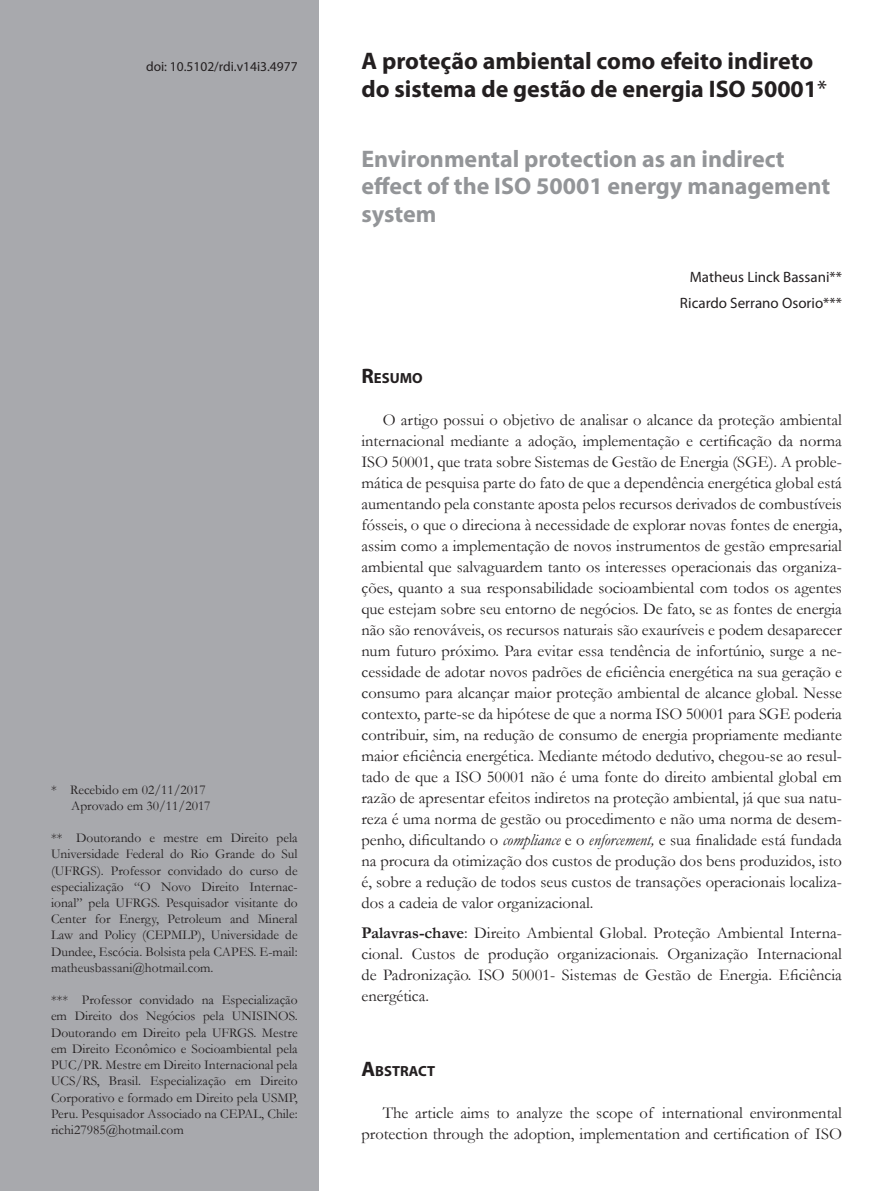
<style>
.page{position:relative;width:893px;height:1191px;background:#fff}
.page>*{position:absolute;margin:0;border:0;box-sizing:border-box;transform-origin:0 0}
.Tit2{font:700 24px/27.6px "Myriad Pro";color:#939598}
.Tit{font:700 24px/27.6px "Myriad Pro";color:#231f20}
.texto{font:16.5px/21px "Garamond";color:#231f20;text-align:justify}
.text_sem_recuo{font:16.5px/21px "Garamond";color:#231f20;text-align:justify}
.Myriad_10{font:15px "Myriad Pro";color:#231f20}
.Subt_resumo{font:700 14.7px "Myriad Pro";color:#231f20}
.rodape{font:13.5px/16.2px "Garamond";color:#231f20;text-align:justify}
.Doi{font:13.5px "Myriad Pro";color:#231f20}
.s1{font-weight:400}
.s2{font-size:21px}
.s3{font-style:italic}
.s4{font-weight:700}
</style>
<div class="page">
<div style="left:0;top:0;width:319px;height:1191px;background:#a8a9ad"></div>
<p class="Doi" style="left:146px;top:58px;width:153px">doi: 10.5102/rdi.v14i3.4977</p>
<p class="Tit" style="left:361px;top:46px;width:467px">A proteção ambiental como efeito indireto do sistema de gestão de energia ISO 50001<span class="s1">*</span></p>
<p class="Tit2" style="left:361px;top:144px;width:470px">Environmental protection as an indirect effect of the ISO 50001 energy management system</p>
<p class="rodape" style="left:51px;top:781px;width:156px">* Recebido em 02/11/2017</p>
<p class="rodape" style="left:71px;top:797px;width:141px">Aprovado em 30/11/2017</p>
<p class="rodape" style="left:51px;top:829px;width:248px">** Doutorando e mestre em Direito pela Universidade Federal do Rio Grande do Sul (UFRGS). Professor convidado do curso de especialização “O Novo Direito Internac&shy;ional” pela UFRGS. Pesquisador visitante do Center for Energy, Petroleum and Mineral Law and Policy (CEPMLP), Universidade de Dundee, Escócia. Bolsista pela CAPES. E-mail: matheusbassani@hotmail.com.</p>
<p class="rodape" style="left:51px;top:991px;width:248px">*** Professor convidado na Especialização em Direito dos Negócios pela UNISINOS.<br>Doutorando em Direito pela UFRGS. Mestre em Direito Econômico e Socioambiental pela PUC/PR. Mestre em Direito Internacional pela UCS/RS, Brasil. Especialização em Direito Corporativo e formado em Direito pela USMP, Peru. Pesquisador Associado na CEPAL, Chile: richi27985@hotmail.com</p>
<p class="Myriad_10" style="left:690px;top:267px;width:154px">Matheus Linck Bassani**</p>
<p class="Myriad_10" style="left:680px;top:293px;width:163px">Ricardo Serrano Osorio***</p>
<p class="Subt_resumo" style="left:361px;top:368px;width:63px"><span class="s2">R</span>ESUMO</p>
<p class="texto" style="left:361px;top:409px;width:482px;text-indent:21px">O artigo possui o objetivo de analisar o alcance da proteção ambiental internacional mediante a adoção, implementação e certificação da norma ISO 50001, que trata sobre Sistemas de Gestão de Energia (SGE). A proble&shy;mática de pesquisa parte do fato de que a dependência energética global está aumentando pela constante aposta pelos recursos derivados de combustíveis fósseis, o que o direciona à necessidade de explorar novas fontes de energia, assim como a implementação de novos instrumentos de gestão empresarial ambiental que salvaguardem tanto os interesses operacionais das organiza&shy;ções, quanto a sua responsabilidade socioambiental com todos os agentes que estejam sobre seu entorno de negócios. De fato, se as fontes de energia não são renováveis, os recursos naturais são exauríveis e podem desaparecer num futuro próximo. Para evitar essa tendência de infortúnio, surge a ne&shy;cessidade de adotar novos padrões de eficiência energética na sua geração e consumo para alcançar maior proteção ambiental de alcance global. Nesse contexto, parte-se da hipótese de que a norma ISO 50001 para SGE poderia contribuir, sim, na redução de consumo de energia propriamente mediante maior eficiência energética. Mediante método dedutivo, chegou-se ao resul&shy;tado de que a ISO 50001 não é uma fonte do direito ambiental global em razão de apresentar efeitos indiretos na proteção ambiental, já que sua natu&shy;reza é uma norma de gestão ou procedimento e não uma norma de desem&shy;penho, dificultando o <span class="s3">compliance</span> e o <span class="s3">enforcement,</span> e sua finalidade está fundada na procura da otimização dos custos de produção dos bens produzidos, isto é, sobre a redução de todos seus custos de transações operacionais localiza&shy;dos a cadeia de valor organizacional.</p>
<p class="text_sem_recuo" style="left:361px;top:921px;width:482px"><span class="s4">Palavras-chave</span>: Direito Ambiental Global. Proteção Ambiental Interna&shy;cional. Custos de produção organizacionais. Organização Internacional de Padronização. ISO 50001- Sistemas de Gestão de Energia. Eficiência energética.</p>
<p class="Subt_resumo" style="left:361px;top:1061px;width:75px"><span class="s2">A</span>BSTRACT</p>
<p class="texto" style="left:361px;top:1102px;width:482px;text-align:right">The article aims to analyze the scope of international environmental protection through the adoption, implementation and certification of ISO</p>
</div>
